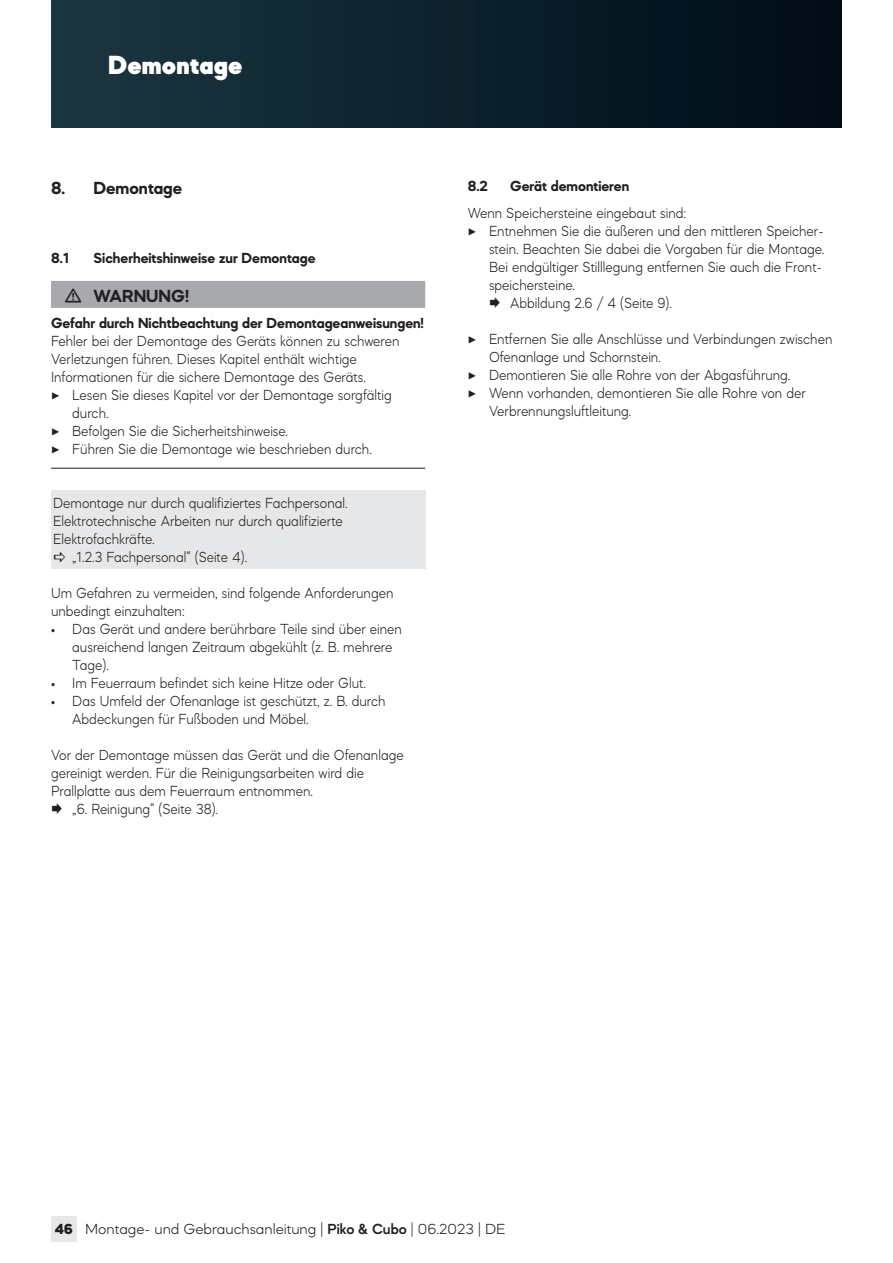
<style>
.page{position:relative;width:893px;height:1263px;background:#fff}
.page>*{position:absolute;margin:0;border:0;box-sizing:border-box;transform-origin:0 0}
.t1{font:900 27px "Mazzard M";letter-spacing:.03em;color:#fff}
.t2{font:700 18px "Mazzard M";color:#231f20}
.t3{font:300 15px/18px "Mazzard M";color:#231f20;scale:.9 1}
.t4{font:700 15px "Mazzard M";color:#231f20}
.t5{font:300 15px "Mazzard M";color:#231f20}
.t6{font:800 15px "Mazzard M";color:#231f20}
.s1{font-weight:400}
.s2{font-weight:600}
</style>
<div class="page">
<div style="left:51px;top:1216px;width:26px;height:26px;background:#e6e7e9"></div>
<div style="left:51px;top:0;width:791px;height:128px;background:linear-gradient(to right,#1b3740,#000c17)"></div>
<div style="left:51px;top:281px;width:374px;height:27px;background:#a8a9ad"></div>
<hr style="left:51px;top:468px;width:374px;height:1px;background:#231f20">
<div style="left:51px;top:490px;width:374px;height:25px;background:#e6e7e9"></div>
<div style="left:51px;top:508px;width:374px;height:43px;background:#e6e7e9"></div>
<div style="left:51px;top:544px;width:374px;height:25px;background:#e6e7e9"></div>
<h1 class="t1" style="left:108px;top:48px;width:135px">Demontage</h1>
<p class="t2" style="left:51px;top:177px;width:133px">8. Demontage</p>
<p class="t4" style="left:51px;top:248px;width:20px">8.1</p>
<p class="t4" style="left:94px;top:248px;width:223px">Sicherheitshinweise zur Demontage</p>
<p class="t2" style="left:94px;top:284px;width:97px">WARNUNG!</p>
<p class="t4" style="left:51px;top:314px;width:374px">Gefahr durch Nichtbeachtung der Demontageanweisungen!</p>
<p class="t3" style="left:51px;top:332px;width:389px">Fehler bei der Demontage des Geräts können zu schweren<br>Verletzungen führen. Dieses Kapitel enthält wichtige<br>I nformationen für die sichere Demontage des Geräts.</p>
<p class="t3" style="left:72px;top:386px;width:356px;text-indent:-21px">✔ Lesen Sie dieses Kapitel vor der Demontage sorgfältig durch.</p>
<p class="t3" style="left:51px;top:422px;width:265px">✔ Befolgen Sie die Sicherheitshinweise.</p>
<p class="t3" style="left:51px;top:440px;width:358px">✔ Führen Sie die Demontage wie beschrieben durch.</p>
<p class="t3" style="left:53px;top:494px;width:329px">Demontage nur durch qualifiziertes Fachpersonal.</p>
<p class="t3" style="left:53px;top:512px;width:323px">Elektrotechnische Arbeiten nur durch qualifizierte</p>
<p class="t3" style="left:53px;top:530px;width:114px">Elektrofachkräfte.</p>
<p class="t3" style="left:72px;top:548px;width:196px">„1.2.3 Fachpersonal“ (Seite 4).</p>
<p class="t3" style="left:51px;top:584px;width:382px">Um Gefahren zu vermeiden, sind folgende Anforderungen unbedingt einzuhalten:</p>
<p class="t3" style="left:72px;top:620px;width:368px;text-indent:-21px"><span class="s1">•</span> Das Gerät und andere berührbare Teile sind über einen ausreichend langen Zeitraum abgekühlt (z. B. mehrere<br>Tage).</p>
<p class="t3" style="left:51px;top:674px;width:351px"><span class="s1">•</span> I m Feuerraum befindet sich keine H itze oder Glut.</p>
<p class="t3" style="left:72px;top:692px;width:350px;text-indent:-21px"><span class="s1">•</span> Das Umfeld der Ofenanlage ist geschützt, z. B. durch<br>Abdeckungen für Fußboden und Möbel.</p>
<p class="t3" style="left:51px;top:746px;width:393px">Vor der Demontage müssen das Gerät und die Ofenanlage</p>
<p class="t3" style="left:51px;top:764px;width:349px">gereinigt werden. Für die Reinigungsarbeiten wird die</p>
<p class="t3" style="left:51px;top:782px;width:292px">Prallplatte aus dem Feuerraum entnommen.</p>
<p class="t3" style="left:72px;top:800px;width:163px">„6. Reinigung“ (Seite 38).</p>
<p class="t4" style="left:468px;top:177px;width:22px">8.2</p>
<p class="t4" style="left:510px;top:177px;width:120px">Gerät demontieren</p>
<p class="t3" style="left:468px;top:204px;width:244px">Wenn Speichersteine eingebaut sind:</p>
<p class="t3" style="left:468px;top:222px;width:395px">✔ Entnehmen Sie die äußeren und den mittleren Speicher-</p>
<p class="t3" style="left:489px;top:240px;width:374px">stein. Beachten Sie dabei die Vorgaben für die Montage.</p>
<p class="t3" style="left:489px;top:258px;width:369px">Bei endgültiger Stilllegung entfernen Sie auch die Front-</p>
<p class="t3" style="left:489px;top:276px;width:97px">speichersteine.</p>
<p class="t3" style="left:510px;top:294px;width:181px">Abbildung 2.6 / 4 (Seite 9).</p>
<p class="t3" style="left:489px;top:330px;width:383px;text-indent:-21px">✔ Entfernen Sie alle Anschlüsse und Verbindungen zwischen<br>Ofenanlage und Schornstein.</p>
<p class="t3" style="left:468px;top:366px;width:360px">✔ Demontieren Sie alle Rohre von der Abgasführung.</p>
<p class="t3" style="left:489px;top:384px;width:354px;text-indent:-21px">✔ Wenn vorhanden, demontieren Sie alle Rohre von der<br>Verbrennungsluftleitung.</p>
<p class="t6" style="left:55px;top:1219px;width:19px">46</p>
<p class="t5" style="left:85px;top:1220px;width:411px">Montage- und Gebrauchsanleitung | <span class="s2">Piko &amp; Cubo</span> | 06.2023 | DE</p>
</div>
